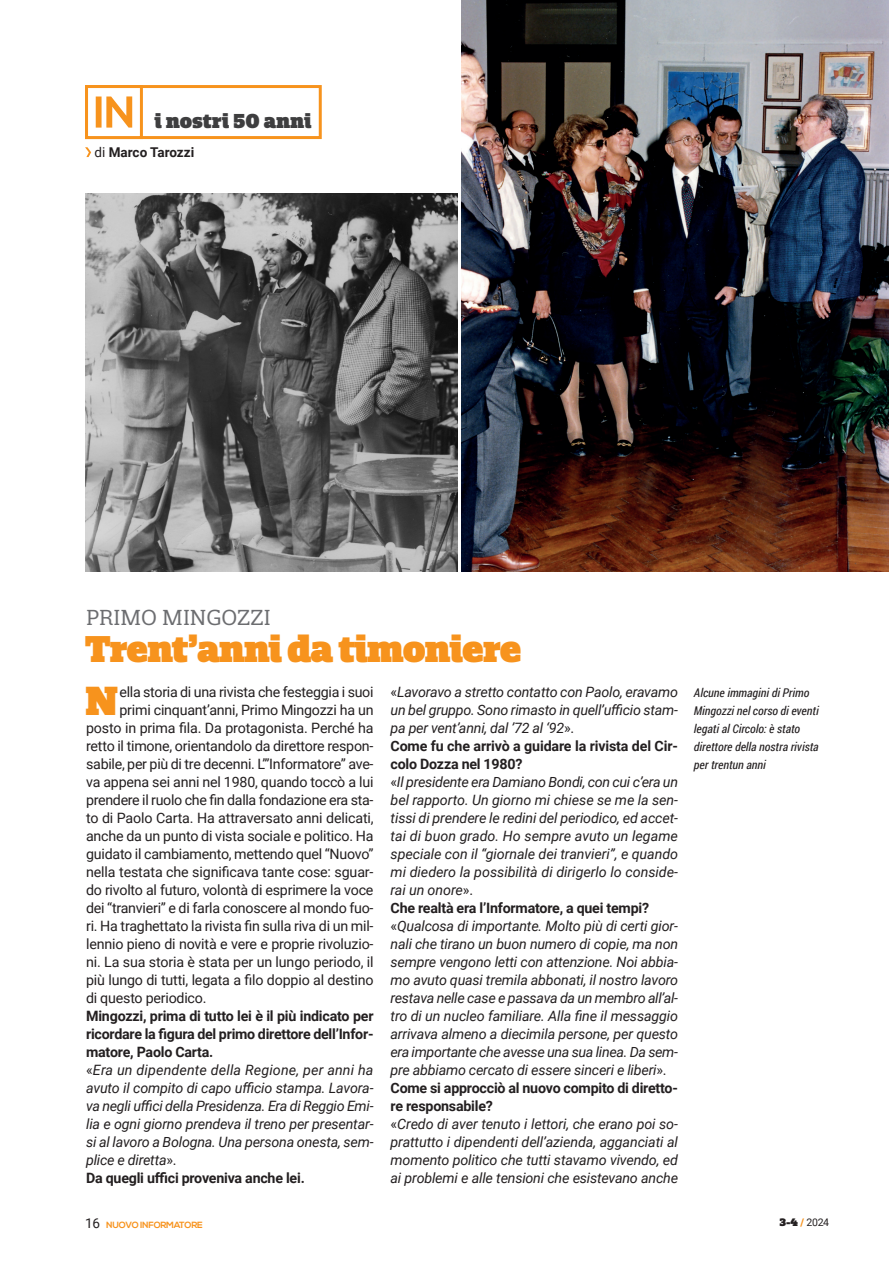
<style>
.page{position:relative;width:893px;height:1263px;background:#fff}
.page>*{position:absolute;margin:0;border:0;box-sizing:border-box;transform-origin:0 0}
.Body_Copy_Capolettera{font:900 39.3px "Quatro Slab";color:#f7931d}
.t1{font:900 36px "Quatro Slab";letter-spacing:-.03em;color:#f7931d}
.t2{font:21px "Quatro Slab";color:#6c6d70}
.t3{font:900 19.5px "Quatro Slab";color:#3e3e3f}
.Body_Copy_Capolettera-2{font:italic 14.25px/18px "Roboto";letter-spacing:-.015em;color:#231f20;text-align:justify}
.Body_Copy_Capolettera-3{font:14.25px "Roboto";letter-spacing:-.015em;color:#231f20}
.Body_Copy_Capolettera-4{font:700 14.25px/18px "Roboto";letter-spacing:-.015em;color:#231f20}
.t4{font:700 13.5px "Roboto";color:#231f20}
.t5{font:italic 12px/18px "Roboto Condensed";color:#231f20}
.t6{font:10.5px "Roboto";color:#231f20}
.t7{font:700 9px "Nexa";letter-spacing:-.03em;color:#f7931d}
.s1{font-weight:400}
.s2{font-style:normal}
.s3{font-family:"Roboto";font-weight:400;font-size:13.5px;color:#231f20}
.s4{font-family:"Quatro Slab";font-weight:900}
.s5{font-weight:900;color:#f7931d}
</style>
<div class="page">
<div style="left:85px;top:85px;width:237px;height:54px;background:#fff;border:3px solid #f7931d"></div>
<div style="left:85px;top:85px;width:58px;height:54px;background:#fff;border:3px solid #f7931d"></div>
<svg style="left:96px;top:96px;width:36px;height:32px"></svg>
<svg style="left:85px;top:147px;width:6px;height:10px"></svg>
<img style="left:85px;top:193px;width:372px;height:378px">
<img style="left:461px;top:0;width:428px;height:571px">
<p class="t3" style="left:154px;top:109px;width:159px">i nostri 50 anni</p>
<p class="t4" style="left:95px;top:143px;width:101px"><span class="s1">di</span> Marco Tarozzi</p>
<p class="t2" style="left:86px;top:604px;width:186px">PRIMO MINGOZZI</p>
<p class="t1" style="left:85px;top:626px;width:438px">Trent’anni da timoniere</p>
<p class="Body_Copy_Capolettera-2" style="left:391px;top:682px;width:289px"><span class="s2">«</span>Lavoravo a stretto contatto con Paolo, eravamo un bel gruppo. Sono rimasto in quell’ufficio stam&shy;pa per vent’anni, dal ’72 al ‘92<span class="s2">».</span></p>
<p class="Body_Copy_Capolettera-4" style="left:391px;top:736px;width:289px">Come fu che arrivò a guidare la rivista del Cir&shy;colo Dozza nel 1980?</p>
<p class="Body_Copy_Capolettera-2" style="left:391px;top:772px;width:289px"><span class="s2">«</span>Il presidente era Damiano Bondi, con cui c’era un bel rapporto. Un giorno mi chiese se me la sen&shy;tissi di prendere le redini del periodico, ed accet&shy;tai di buon grado. Ho sempre avuto un legame speciale con il “giornale dei tranvieri”, e quando mi diedero la possibilità di dirigerlo lo conside&shy;rai un onore<span class="s2">».</span></p>
<p class="Body_Copy_Capolettera-4" style="left:391px;top:898px;width:260px">Che realtà era l’Informatore, a quei tempi?</p>
<p class="Body_Copy_Capolettera-2" style="left:391px;top:916px;width:289px"><span class="s2">«</span>Qualcosa di importante. Molto più di certi gior&shy;nali che tirano un buon numero di copie, ma non sempre vengono letti con attenzione. Noi abbia&shy;mo avuto quasi tremila abbonati, il nostro lavoro restava nelle case e passava da un membro all’al&shy;tro di un nucleo familiare. Alla fine il messaggio arrivava almeno a diecimila persone, per questo era importante che avesse una sua linea. Da sem&shy;pre abbiamo cercato di essere sinceri e liberi<span class="s2">».</span></p>
<p class="Body_Copy_Capolettera-4" style="left:391px;top:1078px;width:289px">Come si approcciò al nuovo compito di diretto&shy;re responsabile?</p>
<p class="Body_Copy_Capolettera-2" style="left:391px;top:1114px;width:289px"><span class="s2">«</span>Credo di aver tenuto i lettori, che erano poi so&shy;prattutto i dipendenti dell’azienda, agganciati al momento politico che tutti stavamo vivendo, ed ai problemi e alle tensioni che esistevano anche</p>
<p class="Body_Copy_Capolettera" style="left:85px;top:676px;width:35px">N</p>
<p class="Body_Copy_Capolettera-3" style="left:120px;top:682px;width:256px">ella storia di una rivista che festeggia i suoi</p>
<p class="Body_Copy_Capolettera-3" style="left:120px;top:700px;width:256px">primi cinquant’anni, Primo Mingozzi ha un</p>
<p class="Body_Copy_Capolettera-3" style="left:86px;top:718px;width:289px">posto in prima fila. Da protagonista. Perché ha</p>
<p class="Body_Copy_Capolettera-3" style="left:86px;top:736px;width:289px">retto il timone, orientandolo da direttore respon-</p>
<p class="Body_Copy_Capolettera-3" style="left:86px;top:754px;width:289px">sabile, per più di tre decenni. L’”Informatore” ave-</p>
<p class="Body_Copy_Capolettera-3" style="left:86px;top:772px;width:289px">va appena sei anni nel 1980, quando toccò a lui</p>
<p class="Body_Copy_Capolettera-3" style="left:86px;top:790px;width:289px">prendere il ruolo che fin dalla fondazione era sta-</p>
<p class="Body_Copy_Capolettera-3" style="left:86px;top:808px;width:289px">to di Paolo Carta. Ha attraversato anni delicati,</p>
<p class="Body_Copy_Capolettera-3" style="left:86px;top:826px;width:289px">anche da un punto di vista sociale e politico. Ha</p>
<p class="Body_Copy_Capolettera-3" style="left:86px;top:844px;width:289px">guidato il cambiamento, mettendo quel “Nuovo”</p>
<p class="Body_Copy_Capolettera-3" style="left:86px;top:862px;width:289px">nella testata che significava tante cose: sguar-</p>
<p class="Body_Copy_Capolettera-3" style="left:86px;top:880px;width:289px">do rivolto al futuro, volontà di esprimere la voce</p>
<p class="Body_Copy_Capolettera-3" style="left:86px;top:898px;width:289px">dei “tranvieri” e di farla conoscere al mondo fuo-</p>
<p class="Body_Copy_Capolettera-3" style="left:86px;top:916px;width:289px">ri. Ha traghettato la rivista fin sulla riva di un mil-</p>
<p class="Body_Copy_Capolettera-3" style="left:86px;top:934px;width:289px">lennio pieno di novità e vere e proprie rivoluzio-</p>
<p class="Body_Copy_Capolettera-3" style="left:86px;top:952px;width:289px">ni. La sua storia è stata per un lungo periodo, il</p>
<p class="Body_Copy_Capolettera-3" style="left:86px;top:970px;width:289px">più lungo di tutti, legata a filo doppio al destino</p>
<p class="Body_Copy_Capolettera-3" style="left:86px;top:988px;width:122px">di questo periodico.</p>
<p class="Body_Copy_Capolettera-4" style="left:86px;top:1006px;width:289px;text-align:justify">Mingozzi, prima di tutto lei è il più indicato per ricordare la figura del primo direttore dell’Infor&shy;matore, Paolo Carta.</p>
<p class="Body_Copy_Capolettera-2" style="left:86px;top:1060px;width:289px"><span class="s2">«</span>Era un dipendente della Regione, per anni ha avuto il compito di capo ufficio stampa. Lavora&shy;va negli uffici della Presidenza. Era di Reggio Emi&shy;lia e ogni giorno prendeva il treno per presentar&shy;si al lavoro a Bologna. Una persona onesta, sem&shy;plice e diretta<span class="s2">».</span></p>
<p class="Body_Copy_Capolettera-4" style="left:86px;top:1168px;width:220px">Da quegli uffici proveniva anche lei.</p>
<p class="t5" style="left:694px;top:683px;width:126px">Alcune immagini di Primo<br>Mingozzi nel corso di eventi legati al Circolo: è stato direttore della nostra rivista per trentun anni</p>
<p class="t7" style="left:85px;top:1220px;width:119px"><span class="s3">16</span> NUOVO INFORMATORE</p>
<p class="t6" style="left:779px;top:1215px;width:51px"><span class="s4">3-4</span> <span class="s5">/</span> 2024</p>
</div>
